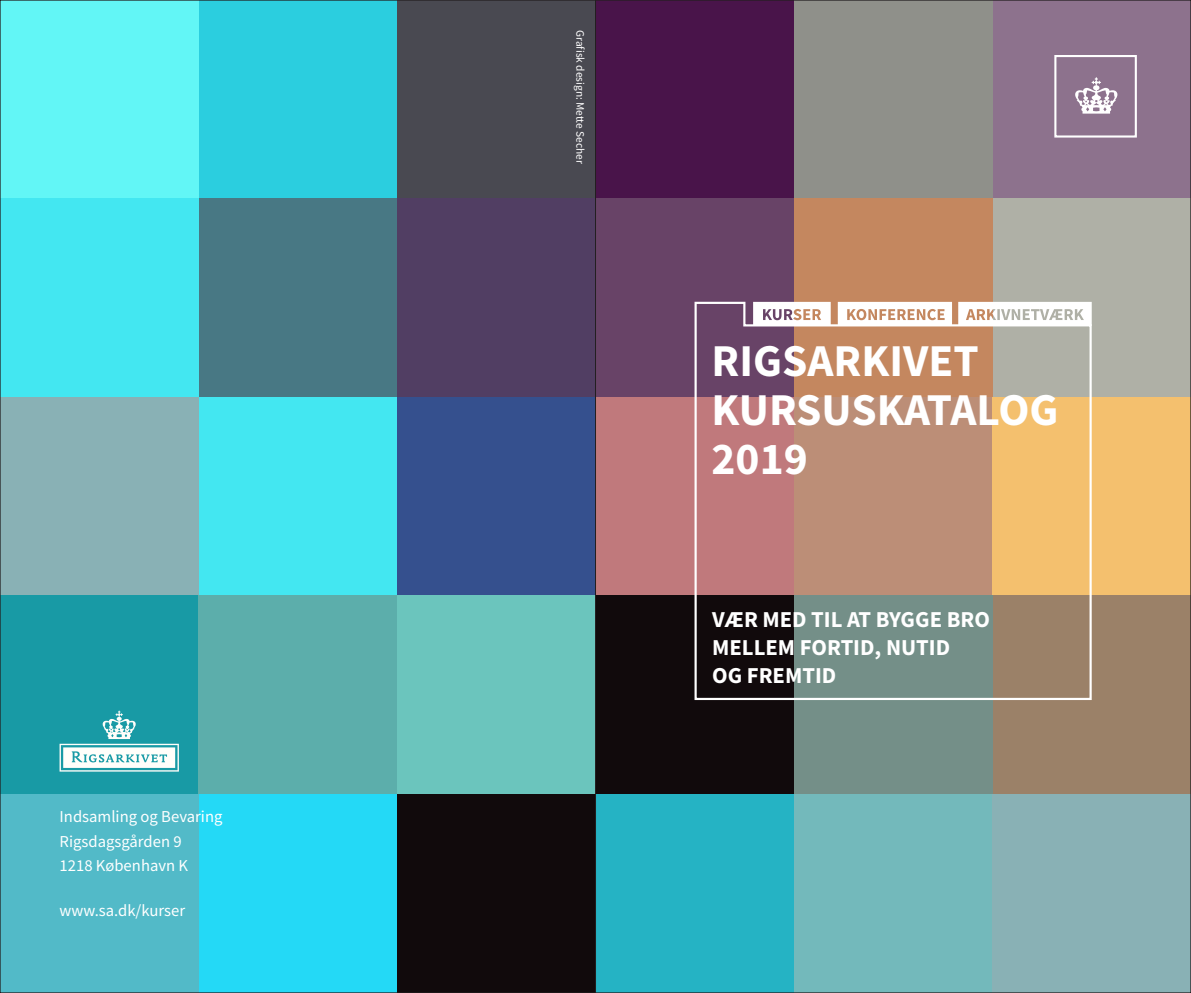
<style>
.page{position:relative;width:1191px;height:993px;background:#fff}
.page>*{position:absolute;margin:0;border:0;box-sizing:border-box;transform-origin:0 0}
.Ny_rubrik{font:700 45.5px "Source Sans Pro";color:#fff}
.Rubrik_1{font:700 22.75px "Source Sans Pro";color:#fff}
.Brød{font:16.62px "Source Sans Pro";color:#fff}
.Bokstekst{font:16.62px "Source Sans Pro";color:#fff}
.Brød-2{font:11.38px "Source Sans Pro";color:#fff}
</style>
<div class="page">
<div style="left:595px;top:397px;width:199px;height:198px;background:#c0797c"></div>
<div style="left:992px;top:0;width:199px;height:198px;background:#8d728d"></div>
<div style="left:794px;top:0;width:198px;height:198px;background:#8f908a"></div>
<div style="left:595px;top:0;width:199px;height:198px;background:#49144a"></div>
<div style="left:992px;top:198px;width:199px;height:199px;background:#afb0a6"></div>
<div style="left:794px;top:198px;width:198px;height:199px;background:#c4875f"></div>
<div style="left:595px;top:198px;width:199px;height:199px;background:#684367"></div>
<div style="left:992px;top:397px;width:199px;height:198px;background:#f4c06e"></div>
<div style="left:397px;top:0;width:198px;height:198px;background:#494951"></div>
<div style="left:199px;top:0;width:198px;height:198px;background:#2bcedf"></div>
<div style="left:0;top:0;width:199px;height:198px;background:#62f6f6"></div>
<div style="left:794px;top:794px;width:198px;height:198px;background:#73b9bb"></div>
<div style="left:595px;top:794px;width:199px;height:198px;background:#25b3c4"></div>
<div style="left:199px;top:198px;width:198px;height:199px;background:#487884"></div>
<div style="left:397px;top:794px;width:198px;height:198px;background:#110a0c"></div>
<div style="left:397px;top:198px;width:198px;height:199px;background:#513e63"></div>
<div style="left:199px;top:794px;width:198px;height:198px;background:#24d9f6"></div>
<div style="left:0;top:198px;width:199px;height:199px;background:#43e7f1"></div>
<div style="left:0;top:794px;width:199px;height:198px;background:#52bac8"></div>
<div style="left:397px;top:397px;width:198px;height:198px;background:#35508e"></div>
<div style="left:199px;top:397px;width:198px;height:198px;background:#43e7f1"></div>
<div style="left:0;top:397px;width:199px;height:198px;background:#89b1b5"></div>
<div style="left:992px;top:595px;width:199px;height:199px;background:#9b8168"></div>
<div style="left:794px;top:595px;width:198px;height:199px;background:#748f88"></div>
<div style="left:595px;top:595px;width:199px;height:199px;background:#110a0c"></div>
<div style="left:0;top:595px;width:199px;height:199px;background:#189aa5"></div>
<div style="left:397px;top:595px;width:198px;height:199px;background:#6bc5bd"></div>
<div style="left:199px;top:595px;width:198px;height:199px;background:#5caeab"></div>
<div style="left:992px;top:794px;width:199px;height:198px;background:#89b1b5"></div>
<svg style="left:694px;top:300px;width:398px;height:401px"></svg>
<svg style="left:753px;top:302px;width:77px;height:24px;background:#eae1e1"></svg>
<svg style="left:837px;top:302px;width:115px;height:24px;background:#f2e5dd"></svg>
<svg style="left:958px;top:302px;width:133px;height:24px"></svg>
<div style="left:1054px;top:55px;width:82px;height:82px;border:2px solid #fff"></div>
<svg style="left:1075px;top:77px;width:42px;height:37px"></svg>
<svg style="left:60px;top:710px;width:119px;height:61px"></svg>
<p class="Brød" style="left:60px;top:806px;width:164px">Indsamling og Bevaring</p>
<p class="Brød" style="left:60px;top:830px;width:124px">Rigsdagsgården 9</p>
<p class="Brød" style="left:60px;top:855px;width:130px">1218 København K</p>
<p class="Bokstekst" style="left:60px;top:899px;width:127px">www.sa.dk/kurser</p>
<p class="Brød-2" style="left:587px;top:30px;width:135px;rotate:90deg">Grafisk design: Mette Secher</p>
<p class="Ny_rubrik" style="left:711px;top:330px;width:269px">RIGSARKIVET</p>
<p class="Ny_rubrik" style="left:711px;top:379px;width:348px">KURSUSKATALOG</p>
<p class="Ny_rubrik" style="left:711px;top:428px;width:98px">2019</p>
<p class="Rubrik_1" style="left:712px;top:603px;width:279px">VÆR MED TIL AT BYGGE BRO</p>
<p class="Rubrik_1" style="left:712px;top:631px;width:240px">MELLEM FORTID, NUTID</p>
<p class="Rubrik_1" style="left:712px;top:659px;width:126px">OG FREMTID</p>
</div>
